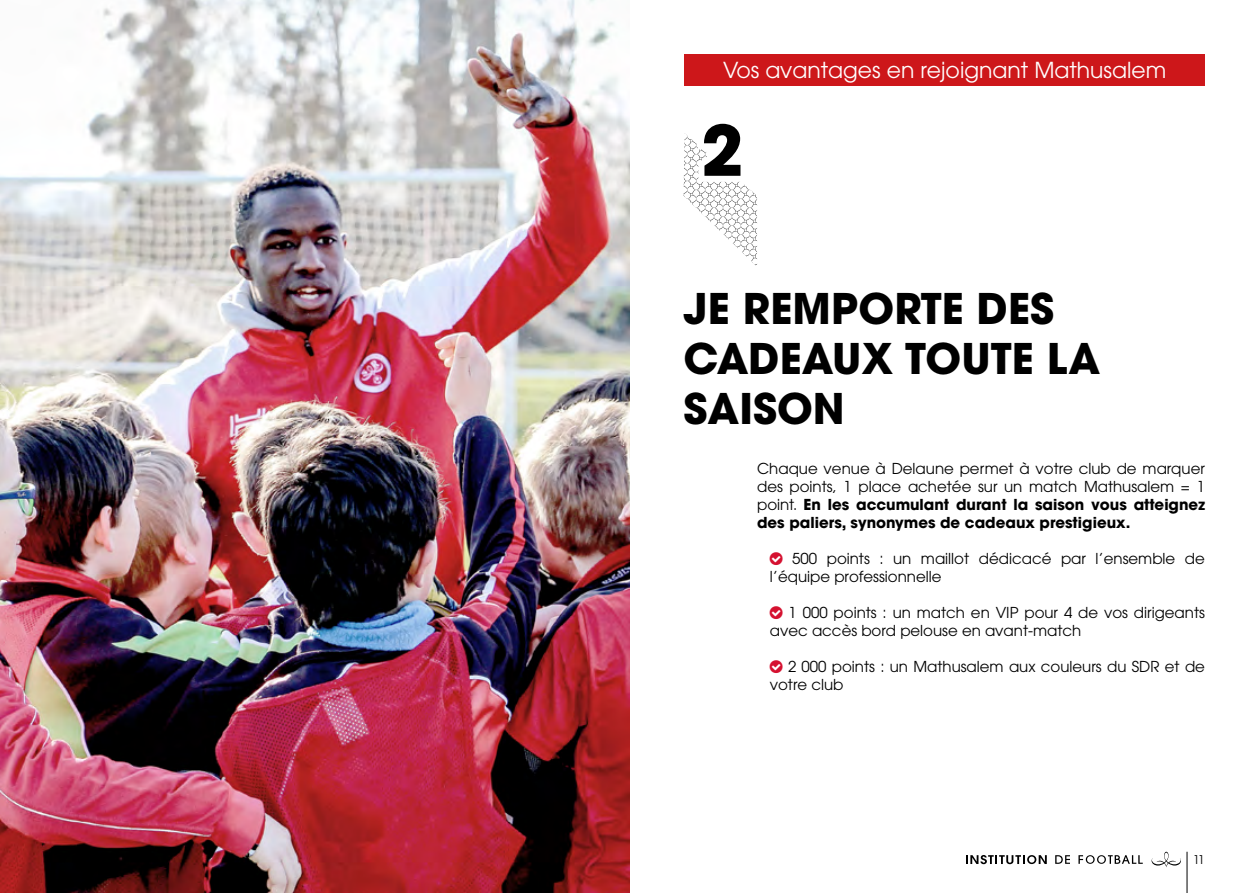
<style>
.page{position:relative;width:1259px;height:893px;background:#fff}
.page>*{position:absolute;margin:0;border:0;box-sizing:border-box;transform-origin:0 0}
.t1{font:700 69px "ITC Avant Garde Std";color:#000}
.t2{font:700 42px/50.4px "ITC Avant Garde Std";color:#000}
.t3{font:21.9px "ITC Avant Garde Std";color:#fff}
.t4{font:15px/18px "ITC Avant Garde Std";color:#000}
.t5{font:12px "ITC Avant Garde Std";color:#000}
.s1{font-weight:700}
</style>
<div class="page">
<svg style="left:1151px;top:852px;width:30px;height:15px"></svg>
<hr style="left:1186px;top:852px;width:1px;height:41px;background:#000">
<svg style="left:966px;top:855px;width:80px;height:9px"></svg>
<svg style="left:1055px;top:855px;width:15px;height:9px"></svg>
<svg style="left:1078px;top:855px;width:64px;height:9px"></svg>
<img style="left:0;top:0;width:629px;height:893px">
<svg style="left:683px;top:133px;width:74px;height:133px"></svg>
<div style="left:684px;top:54px;width:521px;height:32px;background:#cd171a"></div>
<h3 class="t3" style="left:723px;top:56px;width:444px">Vos avantages en rejoignant Mathusalem</h3>
<h1 class="t1" style="left:701px;top:104px;width:44px">2</h1>
<h2 class="t2" style="left:683px;top:282px;width:418px">JE REMPORTE DES<br>CADEAUX TOUTE LA<br>SAISON</h2>
<p class="t4" style="left:757px;top:459px;width:449px;text-align:justify">Chaque venue à Delaune permet à votre club de marquer des points, 1 place achetée sur un match Mathusalem = 1 point. <span class="s1">En les accumulant durant la saison vous atteignez des paliers, synonymes de cadeaux prestigieux.</span></p>
<p class="t4" style="left:770px;top:549px;width:436px;text-indent:22px">500 points : un maillot dédicacé par l’ensemble de l’équipe professionnelle</p>
<p class="t4" style="left:770px;top:603px;width:436px;text-indent:19px">1 000 points : un match en VIP pour 4 de vos dirigeants avec accès bord pelouse en avant-match</p>
<p class="t4" style="left:770px;top:657px;width:437px;text-indent:18px">2 000 points : un Mathusalem aux couleurs du SDR et de votre club</p>
<p class="t5" style="left:1193px;top:852px;width:13px">11</p>
</div>
